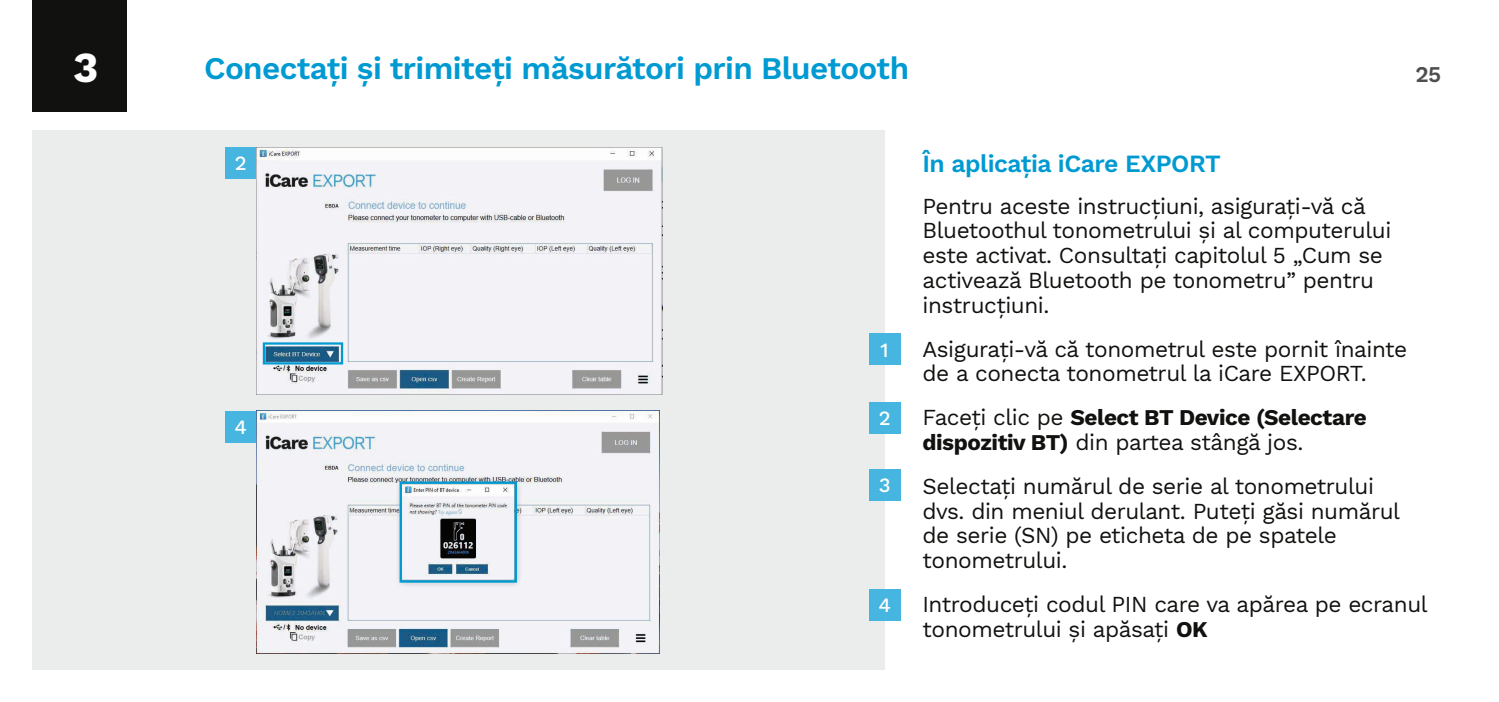
<style>
.page{position:relative;width:1499px;height:702px;background:#fff}
.page>*{position:absolute;margin:0;border:0;box-sizing:border-box;transform-origin:0 0}
.t1{font:700 42.75px "Work Sans";color:#fff}
.Otsikko_1{font:600 31.5px "Work Sans";letter-spacing:-.02em;color:#009ad2}
.Otsikko_2{font:600 24.75px "Work Sans";letter-spacing:-.02em;color:#009ad2}
.listateksti{font:22.5px/24.8px "Work Sans";letter-spacing:-.02em;color:#11110f}
.listateksti-2{font:700 22.5px/24.8px "Work Sans";letter-spacing:-.02em;color:#11110f}
.t2{font:600 22.5px "Work Sans";color:#4d4f4e}
.Round_numbers{font:500 20.25px "Work Sans";color:#fff}
.s1{font-weight:400}
.s2{font-weight:700}
</style>
<div class="page">
<div style="left:32px;top:131px;width:853px;height:539px;background:#ebecec"></div>
<div style="left:869px;top:333px;width:32px;height:32px;background:#46b5df"></div>
<div style="left:869px;top:402px;width:32px;height:32px;background:#46b5df"></div>
<div style="left:869px;top:468px;width:32px;height:32px;background:#46b5df"></div>
<div style="left:869px;top:589px;width:32px;height:32px;background:#46b5df"></div>
<div style="left:32px;top:0;width:94px;height:112px;background:#11110f"></div>
<div style="left:225px;top:147px;width:32px;height:32px;background:#46b5df"></div>
<div style="left:225px;top:410px;width:32px;height:32px;background:#46b5df"></div>
<img style="left:257px;top:147px;width:405px;height:247px">
<div style="left:263px;top:342px;width:80px;height:22px;border:2px solid #009ad2"></div>
<img style="left:257px;top:410px;width:402px;height:243px">
<div style="left:400px;top:481px;width:117px;height:101px;border:2px solid #009ad2"></div>
<p class="t1" style="left:73px;top:35px;width:27px">3</p>
<p class="Otsikko_1" style="left:204px;top:45px;width:707px">Conectați și trimiteți măsurători prin Bluetooth</p>
<p class="t2" style="left:1415px;top:57px;width:27px">25</p>
<p class="Round_numbers" style="left:235px;top:148px;width:13px">2</p>
<p class="Round_numbers" style="left:234px;top:411px;width:14px">4</p>
<p class="Round_numbers" style="left:881px;top:334px;width:10px">1</p>
<p class="Round_numbers" style="left:879px;top:403px;width:13px">2</p>
<p class="Round_numbers" style="left:879px;top:469px;width:13px">3</p>
<p class="Round_numbers" style="left:878px;top:590px;width:14px">4</p>
<p class="Otsikko_2" style="left:922px;top:145px;width:300px">În aplicația iCare EXPORT</p>
<p class="listateksti" style="left:922px;top:194px;width:470px">Pentru aceste instrucțiuni, asigurați-vă că Bluetoothul tonometrului și al computerului este activat. Consultați capitolul 5 „Cum se activează Bluetooth pe tonometru” pentru instrucțiuni.</p>
<p class="listateksti" style="left:922px;top:337px;width:486px">Asigurați-vă că tonometrul este pornit înainte de a conecta tonometrul la iCare EXPORT.</p>
<p class="listateksti-2" style="left:922px;top:404px;width:446px"><span class="s1">Faceți clic pe</span> Select BT Device (Selectare dispozitiv BT) <span class="s1">din partea stângă jos.</span></p>
<p class="listateksti" style="left:922px;top:475px;width:479px">Selectați numărul de serie al tonometrului dvs. din meniul derulant. Puteți găsi numărul de serie (SN) pe eticheta de pe spatele tonometrului.</p>
<p class="listateksti" style="left:922px;top:593px;width:507px">Introduceți codul PIN care va apărea pe ecranul tonometrului și apăsați <span class="s2">OK</span></p>
</div>
